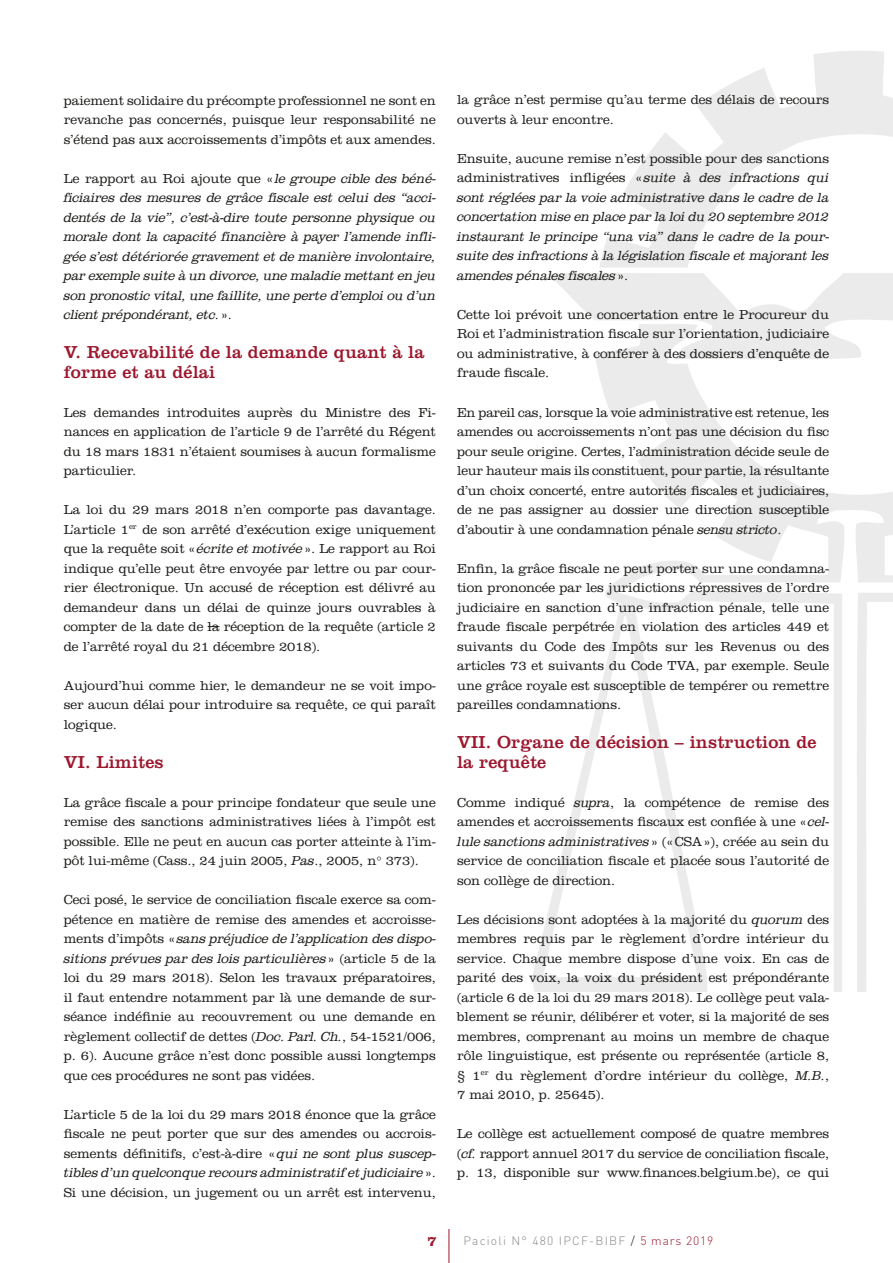
<style>
.page{position:relative;width:893px;height:1263px;background:#fff}
.page>*{position:absolute;margin:0;border:0;box-sizing:border-box;transform-origin:0 0}
.t1{font:18px/19.5px "Clarendon LT Std";letter-spacing:.01em;color:#9c182f}
.t2{font:700 14.85px "Clarendon LT Std";color:#9c182f}
.t3{font:300 13.5px/19.5px "Clarendon LT Std";letter-spacing:-.005em;color:#1d1d1b;text-align:justify}
.t4{font:italic 300 13.5px/19.5px "Clarendon Std";letter-spacing:-.005em;color:#1d1d1b;text-align:justify}
.t5{font:300 12px "DIN";letter-spacing:.1em;color:#878787}
.s1{font-family:"Clarendon Std";font-style:italic}
.s2{font-family:"Clarendon LT Std";font-style:normal}
.s3{color:#1d1d1b}
.s4{color:#9c182f}
</style>
<div class="page">
<svg style="left:533px;top:51px;width:360px;height:941px"></svg>
<hr style="left:449px;top:1229px;width:1px;height:34px;background:#9c182f">
<p class="t3" style="left:64px;top:90px;width:374px">paiement solidaire du précompte professionnel ne sont en revanche pas concernés, puisque leur responsabilité ne s’étend pas aux accroissements d’impôts et aux amendes.</p>
<p class="t3" style="left:64px;top:168px;width:374px">Le rapport au Roi ajoute que «<span class="s1">le groupe cible des béné-</span></p>
<p class="t4" style="left:64px;top:188px;width:374px">ficiaires des mesures de grâce fiscale est celui des “acci&shy;dentés de la vie”, c’est-à-dire toute personne physique ou morale dont la capacité financière à payer l’amende infli&shy;gée s’est détériorée gravement et de manière involontaire, par exemple suite à un divorce, une maladie mettant en jeu son pronostic vital, une faillite, une perte d’emploi ou d’un client prépondérant, etc.<span class="s2">».</span></p>
<h1 class="t1" style="left:64px;top:342px;width:362px">V. Recevabilité de la demande quant à la forme et au délai</h1>
<p class="t3" style="left:64px;top:402px;width:374px">Les demandes introduites auprès du Ministre des Fi&shy;nances en application de l’article 9 de l’arrêté du Régent du 18 mars 1831 n’étaient soumises à aucun formalisme particulier.</p>
<p class="t3" style="left:64px;top:500px;width:374px">La loi du 29 mars 2018 n’en comporte pas davantage.<br>L’article 1<sup>er</sup> de son arrêté d’exécution exige uniquement que la requête soit «<span class="s1">écrite et motivée</span>». Le rapport au Roi indique qu’elle peut être envoyée par lettre ou par cour&shy;rier électronique. Un accusé de réception est délivré au demandeur dans un délai de quinze jours ouvrables à compter de la date de la réception de la requête (article 2 de l’arrêté royal du 21 décembre 2018).</p>
<p class="t3" style="left:64px;top:675px;width:374px">Aujourd’hui comme hier, le demandeur ne se voit impo&shy;ser aucun délai pour introduire sa requête, ce qui paraît logique.</p>
<h1 class="t1" style="left:64px;top:752px;width:101px">VI. Limites</h1>
<p class="t3" style="left:64px;top:792px;width:374px">La grâce fiscale a pour principe fondateur que seule une remise des sanctions administratives liées à l’impôt est possible. Elle ne peut en aucun cas porter atteinte à l’im&shy;pôt lui-même (Cass., 24 juin 2005, <span class="s1">Pas</span>., 2005, n° 373).</p>
<p class="t3" style="left:64px;top:890px;width:374px">Ceci posé, le service de conciliation fiscale exerce sa com&shy;pétence en matière de remise des amendes et accroisse-</p>
<p class="t4" style="left:64px;top:929px;width:374px"><span class="s2">ments d’impôts «</span>sans préjudice de l’application des dispo&shy;sitions prévues par des lois particulières<span class="s2">» (article 5 de la</span></p>
<p class="t3" style="left:64px;top:968px;width:374px">loi du 29 mars 2018). Selon les travaux préparatoires, il faut entendre notamment par là une demande de sur&shy;séance indéfinie au recouvrement ou une demande en règlement collectif de dettes (<span class="s1">Doc. Parl. Ch.</span>, 54-1521/006, p. 6). Aucune grâce n’est donc possible aussi longtemps que ces procédures ne sont pas vidées.</p>
<p class="t3" style="left:64px;top:1104px;width:374px">L’article 5 de la loi du 29 mars 2018 énonce que la grâce fiscale ne peut porter que sur des amendes ou accrois&shy;sements définitifs, c’est-à-dire «<span class="s1">qui ne sont plus suscep-</span></p>
<p class="t4" style="left:64px;top:1163px;width:374px">tibles d’un quelconque recours administratif et judiciaire<span class="s2">».</span></p>
<p class="t3" style="left:64px;top:1182px;width:374px">Si une décision, un jugement ou un arrêt est intervenu,</p>
<p class="t3" style="left:457px;top:90px;width:374px">la grâce n’est permise qu’au terme des délais de recours ouverts à leur encontre.</p>
<p class="t3" style="left:457px;top:149px;width:374px">Ensuite, aucune remise n’est possible pour des sanctions administratives infligées «<span class="s1">suite à des infractions qui</span></p>
<p class="t4" style="left:457px;top:188px;width:374px">sont réglées par la voie administrative dans le cadre de la concertation mise en place par la loi du 20 septembre 2012 instaurant le principe “una via” dans le cadre de la pour&shy;suite des infractions à la législation fiscale et majorant les amendes pénales fiscales<span class="s2">».</span></p>
<p class="t3" style="left:457px;top:305px;width:374px">Cette loi prévoit une concertation entre le Procureur du Roi et l’administration fiscale sur l’orientation, judiciaire ou administrative, à conférer à des dossiers d’enquête de fraude fiscale.</p>
<p class="t3" style="left:457px;top:402px;width:374px">En pareil cas, lorsque la voie administrative est retenue, les amendes ou accroissements n’ont pas une décision du fisc pour seule origine. Certes, l’administration décide seule de leur hauteur mais ils constituent, pour partie, la résultante d’un choix concerté, entre autorités fiscales et judiciaires, de ne pas assigner au dossier une direction susceptible d’aboutir à une condamnation pénale <span class="s1">sensu stricto</span>.</p>
<p class="t3" style="left:457px;top:558px;width:374px">Enfin, la grâce fiscale ne peut porter sur une condamna&shy;tion prononcée par les juridictions répressives de l’ordre judiciaire en sanction d’une infraction pénale, telle une fraude fiscale perpétrée en violation des articles 449 et suivants du Code des Impôts sur les Revenus ou des articles 73 et suivants du Code TVA, par exemple. Seule une grâce royale est susceptible de tempérer ou remettre pareilles condamnations.</p>
<h1 class="t1" style="left:457px;top:732px;width:361px">VII. Organe de décision – instruction de la requête</h1>
<p class="t3" style="left:457px;top:792px;width:374px">Comme indiqué <span class="s1">supra</span>, la compétence de remise des amendes et accroissements fiscaux est confiée à une «<span class="s1">cel-</span></p>
<p class="t4" style="left:457px;top:831px;width:374px">lule sanctions administratives<span class="s2">» («CSA»), créée au sein du</span></p>
<p class="t3" style="left:457px;top:851px;width:374px">service de conciliation fiscale et placée sous l’autorité de son collège de direction.</p>
<p class="t3" style="left:457px;top:909px;width:374px">Les décisions sont adoptées à la majorité du <span class="s1">quorum</span> des membres requis par le règlement d’ordre intérieur du service. Chaque membre dispose d’une voix. En cas de parité des voix, la voix du président est prépondérante (article 6 de la loi du 29 mars 2018). Le collège peut vala&shy;blement se réunir, délibérer et voter, si la majorité de ses membres, comprenant au moins un membre de chaque rôle linguistique, est présente ou représentée (article 8, § 1<sup>er</sup> du règlement d’ordre intérieur du collège, <span class="s1">M.B.</span>, 7 mai 2010, p. 25645).</p>
<p class="t3" style="left:457px;top:1124px;width:374px">Le collège est actuellement composé de quatre membres (<span class="s1">cf.</span> rapport annuel 2017 du service de conciliation fiscale, p. 13, disponible sur www.finances.belgium.be), ce qui</p>
<p class="t2" style="left:427px;top:1232px;width:11px">7</p>
<p class="t5" style="left:463px;top:1233px;width:251px">Pacioli N° 480 IPCF-BIBF <span class="s3">/</span> <span class="s4">5 mars 2019</span></p>
</div>
